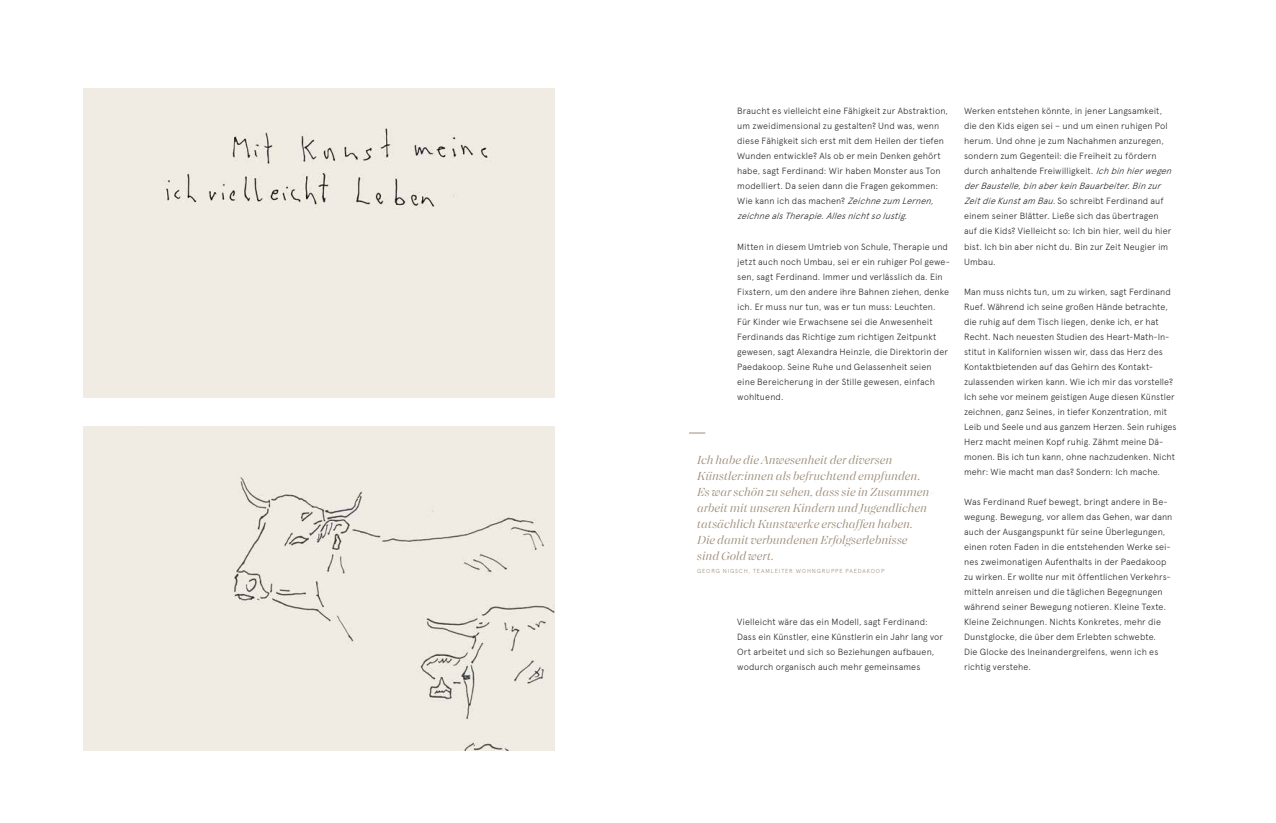
<style>
.page{position:relative;width:1276px;height:823px;background:#fff}
.page>*{position:absolute;margin:0;border:0;box-sizing:border-box;transform-origin:0 0}
.t1{font:italic 300 11.5px/16px "Luna 0.3";color:#9d8d7b}
.t2{font:300 9px/15px "Apercu";letter-spacing:.005em;color:#282827}
.t3{font:300 5.8px "Apercu";letter-spacing:.145em;color:#9d8d7b}
.s1{font-style:italic}
</style>
<div class="page">
<div style="left:83px;top:89px;width:472px;height:308px;background:#f0ece3"></div>
<div style="left:83px;top:426px;width:472px;height:323px;background:#f0ece3"></div>
<svg style="left:689px;top:432px;width:16px;height:1px"></svg>
<p class="t2" style="left:737px;top:103px;width:212px">Braucht es vielleicht eine Fähigkeit zur Abstraktion, um zweidimensional zu gestalten? Und was, wenn diese Fähigkeit sich erst mit dem Heilen der tiefen Wunden entwickle? Als ob er mein Denken gehört habe, sagt Ferdinand: Wir haben Monster aus Ton modelliert. Da seien dann die Fragen gekommen:<br>Wie kann ich das machen? <span class="s1">Zeichnezum Lernen, zeichnealsTherapie.Allesnichtsolustig.</span></p>
<p class="t2" style="left:737px;top:238px;width:214px">Mitten in diesem Umtrieb von Schule, Therapie und jetzt auch noch Umbau, sei er ein ruhiger Pol gewe&shy;sen, sagt Ferdinand. Immer und verlässlich da. Ein Fixstern, um den andere ihre Bahnen ziehen, denke ich. Er muss nur tun, was er tun muss: Leuchten.<br>Für Kinder wie Erwachsene sei die Anwesenheit Ferdinands das Richtige zum richtigen Zeitpunkt gewesen, sagt Alexandra Heinzle, die Direktorin der Paedakoop. Seine Ruhe und Gelassenheit seien eine Bereicherung in der Stille gewesen, einfach wohltuend.</p>
<p class="t1" style="left:697px;top:451px;width:239px">Ich habe die Anwesenheit der diversen Künstler:innen als befruchtend empfunden.<br>Es war schön zu sehen, dass sie in Zusammen&shy;arbeit mit unseren Kindern und Jugendlichen tatsächlich Kunstwerke erschaffen haben.<br>Die damit verbundenen Erfolgserlebnisse<br>sind Gold wert.</p>
<p class="t3" style="left:697px;top:567px;width:189px">GEORG NIGSCH, TEAMLEITER WOHNGRUPPE PAEDAKOOP</p>
<p class="t2" style="left:737px;top:613px;width:207px">Vielleicht wäre das ein Modell, sagt Ferdinand:<br>Dass ein Künstler, eine Künstlerin ein Jahr lang vor Ort arbeitet und sich so Beziehungen aufbauen, wodurch organisch auch mehr gemeinsames</p>
<p class="t2" style="left:964px;top:103px;width:212px">Werken entstehen könnte, in jener Langsamkeit, die den Kids eigen sei – und um einen ruhigen Pol herum. Und ohne je zum Nachahmen anzuregen, sondern zum Gegenteil: die Freiheit zu fördern durch anhaltende Freiwilligkeit. <span class="s1">Ichbinhierwegen derBaustelle,binaberkeinBauarbeiter.Binzur ZeitdieKunstam Bau.</span>So schreibt Ferdinand auf einem seiner Blätter. Ließe sich das übertragen<br>auf die Kids? Vielleicht so: Ich bin hier, weil du hier bist. Ich bin aber nicht du. Bin zur Zeit Neugier im Umbau.</p>
<p class="t2" style="left:964px;top:283px;width:214px">Man muss nichts tun, um zu wirken, sagt Ferdinand Ruef. Während ich seine großen Hände betrachte, die ruhig auf dem Tisch liegen, denke ich, er hat Recht. Nach neuesten Studien des Heart-Math-In&shy;stitut in Kalifornien wissen wir, dass das Herz des Kontaktbietenden auf das Gehirn des Kontakt&shy;zulassenden wirken kann. Wie ich mir das vorstelle?<br>Ich sehe vor meinem geistigen Auge diesen Künstler zeichnen, ganz Seines, in tiefer Konzentration, mit Leib und Seele und aus ganzem Herzen. Sein ruhiges Herz macht meinen Kopf ruhig. Zähmt meine Dä&shy;monen. Bis ich tun kann, ohne nachzudenken. Nicht mehr: Wie macht man das? Sondern: Ich mache.</p>
<p class="t2" style="left:964px;top:493px;width:210px">Was Ferdinand Ruef bewegt, bringt andere in Be&shy;wegung. Bewegung, vor allem das Gehen, war dann auch der Ausgangspunkt für seine Überlegungen, einen roten Faden in die entstehenden Werke sei&shy;nes zweimonatigen Aufenthalts in der Paedakoop zu wirken. Er wollte nur mit öffentlichen Verkehrs&shy;mitteln anreisen und die täglichen Begegnungen während seiner Bewegung notieren. Kleine Texte.<br>Kleine Zeichnungen. Nichts Konkretes, mehr die Dunstglocke, die über dem Erlebten schwebte.<br>Die Glocke des Ineinandergreifens, wenn ich es richtig verstehe.</p>
</div>
